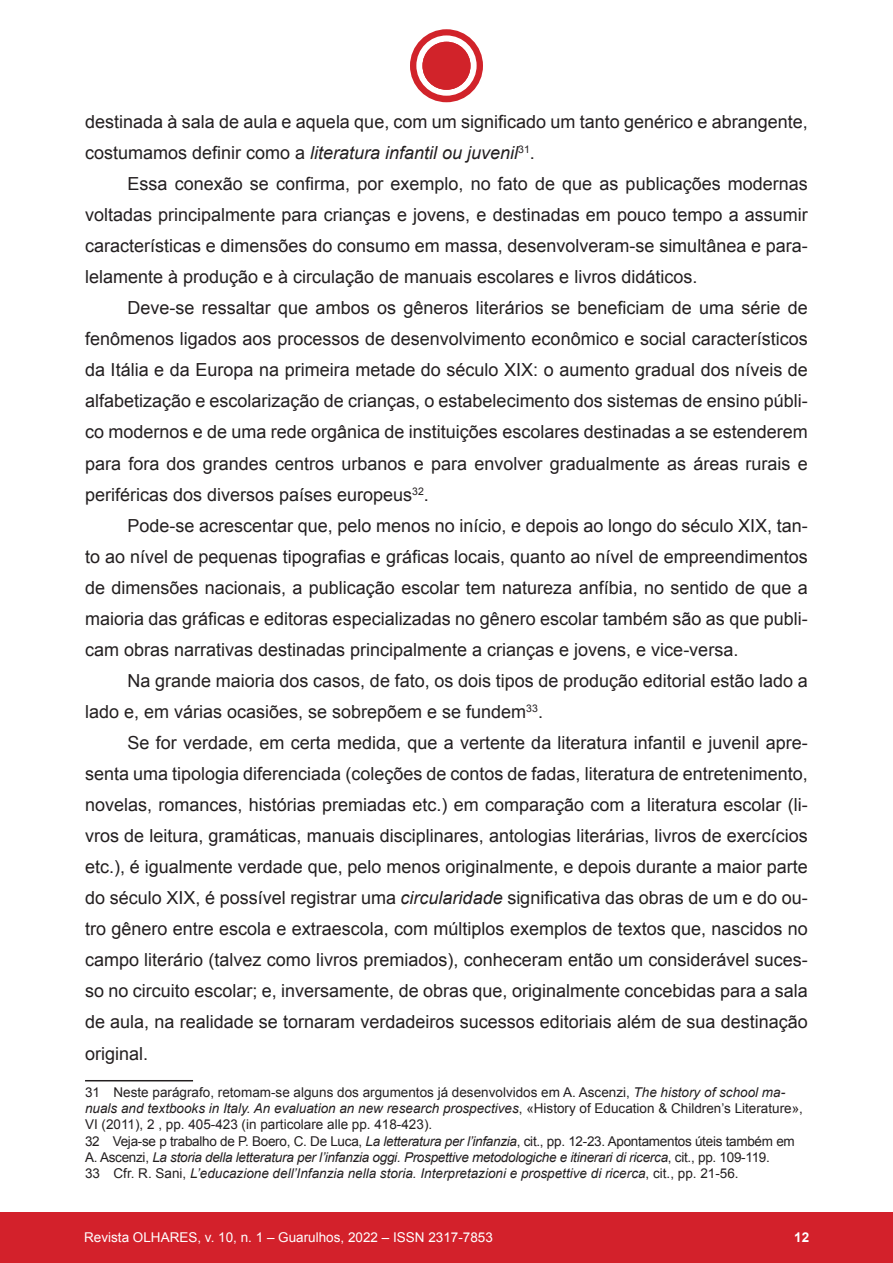
<style>
.page{position:relative;width:893px;height:1263px;background:#fff}
.page>*{position:absolute;margin:0;border:0;box-sizing:border-box;transform-origin:0 0}
._02_Texto{font:18px/31px "Arial";color:#231f20;text-align:justify}
._02_Rodapé{font:13.5px/16.2px "Arial";color:#231f20}
._02_Rodapé-2{font:italic 13.5px/16.2px "Arial";letter-spacing:-.02em;color:#231f20}
._02_Rodapé-3{font:italic 13.5px "Arial";color:#231f20}
.t1{font:13.5px "Arial";color:#fff}
.t2{font:700 13.5px "Arial";color:#fff}
.s1{font-style:italic}
.s2{font-style:normal}
</style>
<div class="page">
<div style="left:410px;top:29px;width:73px;height:73px;background:#d1232a;border-radius:50%"></div>
<svg style="left:416px;top:35px;width:61px;height:61px"></svg>
<div style="left:422px;top:42px;width:48px;height:48px;background:#d1232a;border-radius:50%"></div>
<div style="left:0;top:1212px;width:893px;height:51px;background:#d3212b"></div>
<hr style="left:85px;top:1080px;width:108px;height:1px;background:#231f20">
<p class="_02_Texto" style="left:85px;top:106px;width:724px">destinada à sala de aula e aquela que, com um significado um tanto genérico e abrangente, costumamos definir como a <span class="s1">literatura infantil ou juvenil</span><sup>31</sup>.</p>
<p class="_02_Texto" style="left:85px;top:168px;width:724px;text-indent:43px">Essa conexão se confirma, por exemplo, no fato de que as publicações modernas voltadas principalmente para crianças e jovens, e destinadas em pouco tempo a assumir características e dimensões do consumo em massa, desenvolveram-se simultânea e para&shy;lelamente à produção e à circulação de manuais escolares e livros didáticos.</p>
<p class="_02_Texto" style="left:85px;top:293px;width:724px;text-indent:43px">Deve-se ressaltar que ambos os gêneros literários se beneficiam de uma série de fenômenos ligados aos processos de desenvolvimento econômico e social característicos da Itália e da Europa na primeira metade do século XIX: o aumento gradual dos níveis de alfabetização e escolarização de crianças, o estabelecimento dos sistemas de ensino públi&shy;co modernos e de uma rede orgânica de instituições escolares destinadas a se estenderem para fora dos grandes centros urbanos e para envolver gradualmente as áreas rurais e periféricas dos diversos países europeus<sup>32</sup>.</p>
<p class="_02_Texto" style="left:85px;top:510px;width:724px;text-indent:43px">Pode-se acrescentar que, pelo menos no início, e depois ao longo do século XIX, tan&shy;to ao nível de pequenas tipografias e gráficas locais, quanto ao nível de empreendimentos de dimensões nacionais, a publicação escolar tem natureza anfíbia, no sentido de que a maioria das gráficas e editoras especializadas no gênero escolar também são as que publi&shy;cam obras narrativas destinadas principalmente a crianças e jovens, e vice-versa.</p>
<p class="_02_Texto" style="left:85px;top:665px;width:724px;text-indent:43px">Na grande maioria dos casos, de fato, os dois tipos de produção editorial estão lado a lado e, em várias ocasiões, se sobrepõem e se fundem<sup>33</sup>.</p>
<p class="_02_Texto" style="left:85px;top:727px;width:724px;text-indent:43px">Se for verdade, em certa medida, que a vertente da literatura infantil e juvenil apre&shy;senta uma tipologia diferenciada (coleções de contos de fadas, literatura de entretenimento, novelas, romances, histórias premiadas etc.) em comparação com a literatura escolar (li&shy;vros de leitura, gramáticas, manuais disciplinares, antologias literárias, livros de exercícios etc.), é igualmente verdade que, pelo menos originalmente, e depois durante a maior parte do século XIX, é possível registrar uma <span class="s1">circularidade</span> significativa das obras de um e do ou&shy;tro gênero entre escola e extraescola, com múltiplos exemplos de textos que, nascidos no campo literário (talvez como livros premiados), conheceram então um considerável suces&shy;so no circuito escolar; e, inversamente, de obras que, originalmente concebidas para a sala de aula, na realidade se tornaram verdadeiros sucessos editoriais além de sua destinação original.</p>
<p class="_02_Rodapé" style="left:85px;top:1084px;width:719px">31 Neste parágrafo, retomam-se alguns dos argumentos já desenvolvidos em A. Ascenzi, <span class="s1">The history of school ma&shy;nuals and textbooks in Italy. An evaluation an new research prospectives</span>, «History of Education &amp; Children’s Literature»,<br>VI (2011), 2 , pp. 405-423 (in particolare alle pp. 418-423).</p>
<p class="_02_Rodapé-2" style="left:85px;top:1133px;width:711px"><span class="s2">32 Veja-se p trabalho de P. Boero, C. De Luca,</span> La letteratura per l’infanzia<span class="s2">, cit., pp. 12-23. Apontamentos úteis também em<br>A. Ascenzi,</span> La storia della letteratura per l’infanzia oggi. Prospettive metodologiche e itinerari di ricerca<span class="s2">, cit., pp. 109-119.</span></p>
<p class="_02_Rodapé-3" style="left:85px;top:1164px;width:655px"><span class="s2">33 Cfr. R. Sani,</span> L’educazione dell’Infanzia nella storia. Interpretazioni e prospettive di ricerca<span class="s2">, cit., pp. 21-56.</span></p>
<p class="t1" style="left:84px;top:1229px;width:410px">Revista OLHARES, v. 10, n. 1 – Guarulhos, 2022 – ISSN 2317-7853</p>
<p class="t2" style="left:794px;top:1228px;width:17px">12</p>
</div>
